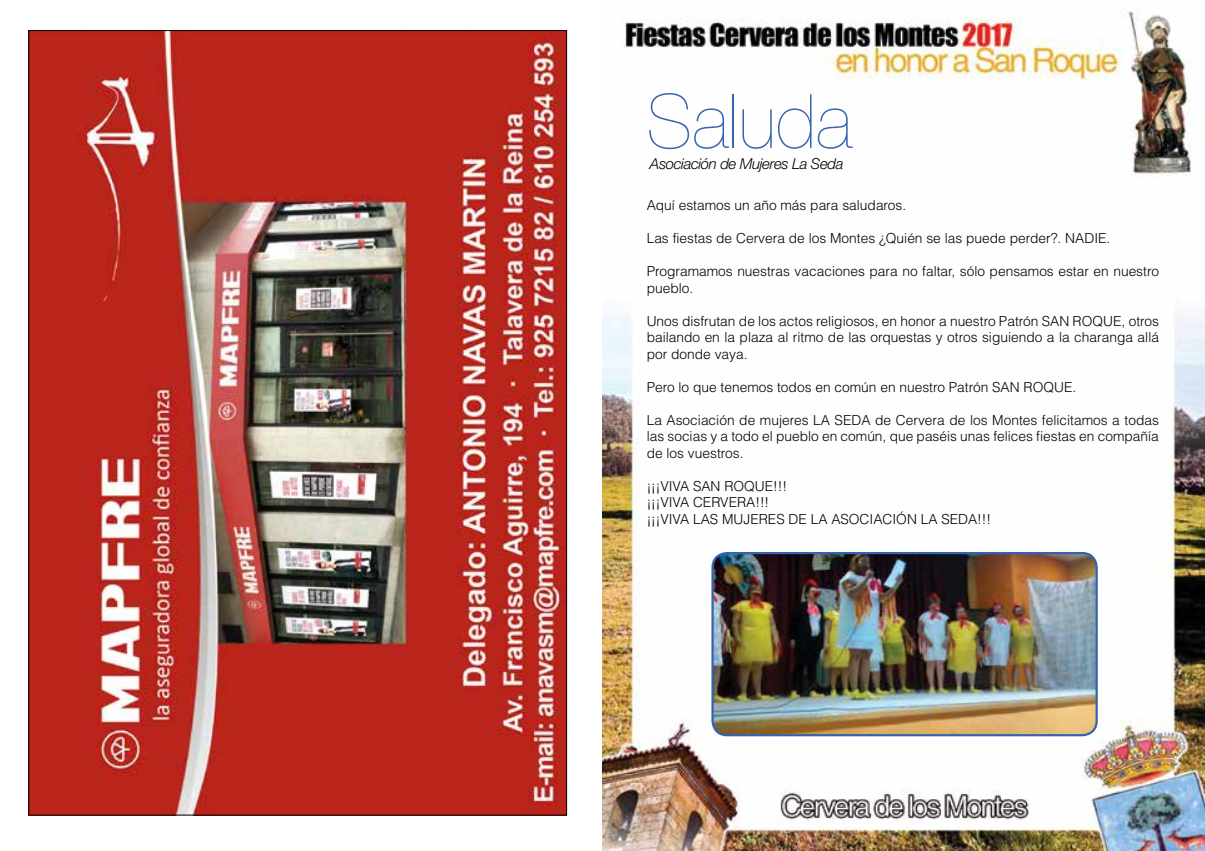
<style>
.page{position:relative;width:1205px;height:851px;background:#fff}
.page>*{position:absolute;margin:0;border:0;box-sizing:border-box;transform-origin:0 0}
.t1{font:200 75px "Helvetica Neue LT Std";color:#3564af}
.t2{font:italic 300 15px "Helvetica Neue LT Std";letter-spacing:-.025em;color:#000}
.t3{font:300 13.75px/16.5px "Helvetica LT Std";color:#000}
</style>
<div class="page">
<img style="left:602px;top:8px;width:603px;height:842px">
<img style="left:712px;top:553px;width:384px;height:182px">
<div style="left:711px;top:552px;width:387px;height:184px;border:2px solid #3564af;border-radius:14px"></div>
<img style="left:30px;top:32px;width:535px;height:781px">
<h1 class="t1" style="left:647px;top:78px;width:207px">Saluda</h1>
<p class="t2" style="left:650px;top:155px;width:195px">Asociación de Mujeres La Seda</p>
<p class="t3" style="left:647px;top:197px;width:261px">Aquí estamos un año más para saludaros.</p>
<p class="t3" style="left:647px;top:230px;width:465px">Las fiestas de Cervera de los Montes ¿Quién se las puede perder?. NADIE.</p>
<p class="t3" style="left:647px;top:263px;width:514px">Programamos nuestras vacaciones para no faltar, sólo pensamos estar en nuestro pueblo.</p>
<p class="t3" style="left:647px;top:312px;width:514px;text-align:justify">Unos disfrutan de los actos religiosos, en honor a nuestro Patrón SAN ROQUE, otros bailando en la plaza al ritmo de las orquestas y otros siguiendo a la charanga allá por donde vaya.</p>
<p class="t3" style="left:647px;top:378px;width:431px">Pero lo que tenemos todos en común en nuestro Patrón SAN ROQUE.</p>
<p class="t3" style="left:647px;top:411px;width:514px;text-align:justify">La Asociación de mujeres LA SEDA de Cervera de los Montes felicitamos a todas las socias y a todo el pueblo en común, que paséis unas felices fiestas en compañía de los vuestros.</p>
<p class="t3" style="left:647px;top:477px;width:346px">¡¡¡VIVA SAN ROQUE!!!<br>¡¡¡VIVA CERVERA!!!<br>¡¡¡VIVA LAS MUJERES DE LA ASOCIACIÓN LA SEDA!!!</p>
</div>
